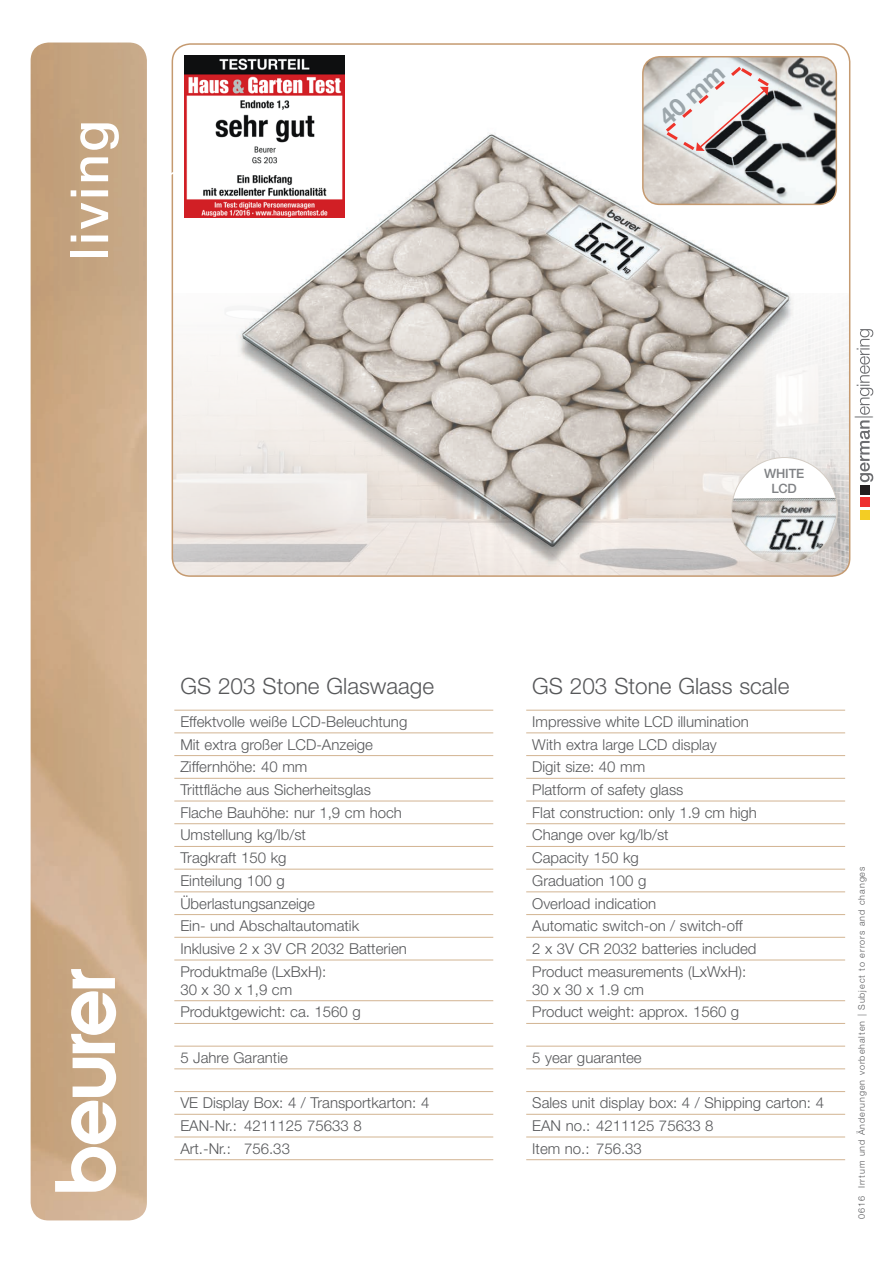
<style>
.page{position:relative;width:893px;height:1263px;background:#fff}
.page>*{position:absolute;margin:0;border:0;box-sizing:border-box;transform-origin:0 0}
.t1{font:500 52.5px "Helvetica Neue LT Pro";letter-spacing:.05em;color:#fff}
.t2{font:700 24.3px "Helvetica Neue LTW1 G";color:#9ca6ab}
.t3{font:300 22.5px "Helvetica Neue LT Pro";color:#57585a}
.t4{font:300 18.15px "Helvetica Neue LT Pro";color:#6c6d70}
.t5{font:300 15px/22.6px "Helvetica Neue LT Pro";color:#57585a}
.t6{font:500 12.9px/15.5px "Helvetica Neue LTW1 G";letter-spacing:-.01em;color:#808285;text-align:center}
.t7{font:300 9px "Helvetica Neue LT Pro";letter-spacing:.1em;color:#57585a}
</style>
<div class="page">
<img style="left:172px;top:321px;width:678px;height:255px">
<img style="left:31px;top:43px;width:116px;height:1177px">
<svg style="left:55px;top:969px;width:61px;height:223px"></svg>
<svg style="left:174px;top:709px;width:319px;height:429px"></svg>
<hr style="left:174px;top:755px;width:319px;height:1px;background:#d2b492">
<hr style="left:174px;top:778px;width:319px;height:1px;background:#d2b492">
<hr style="left:174px;top:801px;width:319px;height:1px;background:#d2b492">
<hr style="left:174px;top:823px;width:319px;height:1px;background:#d2b492">
<hr style="left:174px;top:846px;width:319px;height:1px;background:#d2b492">
<hr style="left:174px;top:869px;width:319px;height:1px;background:#d2b492">
<hr style="left:174px;top:891px;width:319px;height:1px;background:#d2b492">
<hr style="left:174px;top:914px;width:319px;height:1px;background:#d2b492">
<hr style="left:174px;top:937px;width:319px;height:1px;background:#d2b492">
<hr style="left:174px;top:960px;width:319px;height:1px;background:#d2b492">
<hr style="left:174px;top:1000px;width:319px;height:1px;background:#d2b492">
<hr style="left:174px;top:1023px;width:319px;height:1px;background:#d2b492">
<hr style="left:174px;top:1046px;width:319px;height:1px;background:#d2b492">
<hr style="left:174px;top:1068px;width:319px;height:1px;background:#d2b492">
<hr style="left:174px;top:1091px;width:319px;height:1px;background:#d2b492">
<hr style="left:174px;top:1114px;width:319px;height:1px;background:#d2b492">
<hr style="left:174px;top:1136px;width:319px;height:1px;background:#d2b492">
<hr style="left:174px;top:1159px;width:319px;height:1px;background:#d2b492">
<hr style="left:174px;top:710px;width:319px;height:1px;background:#d2b492">
<hr style="left:174px;top:732px;width:319px;height:1px;background:#d2b492">
<svg style="left:526px;top:709px;width:319px;height:429px"></svg>
<hr style="left:526px;top:755px;width:319px;height:1px;background:#d2b492">
<hr style="left:526px;top:778px;width:319px;height:1px;background:#d2b492">
<hr style="left:526px;top:801px;width:319px;height:1px;background:#d2b492">
<hr style="left:526px;top:823px;width:319px;height:1px;background:#d2b492">
<hr style="left:526px;top:846px;width:319px;height:1px;background:#d2b492">
<hr style="left:526px;top:869px;width:319px;height:1px;background:#d2b492">
<hr style="left:526px;top:891px;width:319px;height:1px;background:#d2b492">
<hr style="left:526px;top:914px;width:319px;height:1px;background:#d2b492">
<hr style="left:526px;top:937px;width:319px;height:1px;background:#d2b492">
<hr style="left:526px;top:960px;width:319px;height:1px;background:#d2b492">
<hr style="left:526px;top:1000px;width:319px;height:1px;background:#d2b492">
<hr style="left:526px;top:1023px;width:319px;height:1px;background:#d2b492">
<hr style="left:526px;top:1046px;width:319px;height:1px;background:#d2b492">
<hr style="left:526px;top:1068px;width:319px;height:1px;background:#d2b492">
<hr style="left:526px;top:1091px;width:319px;height:1px;background:#d2b492">
<hr style="left:526px;top:1114px;width:319px;height:1px;background:#d2b492">
<hr style="left:526px;top:1136px;width:319px;height:1px;background:#d2b492">
<hr style="left:526px;top:1159px;width:319px;height:1px;background:#d2b492">
<hr style="left:526px;top:710px;width:319px;height:1px;background:#d2b492">
<hr style="left:526px;top:732px;width:319px;height:1px;background:#d2b492">
<img style="left:643px;top:57px;width:193px;height:45px">
<div style="left:642px;top:56px;width:195px;height:149px;border:2px solid #c59a70;border-radius:17px"></div>
<svg style="left:663px;top:64px;width:109px;height:38px"></svg>
<svg style="left:171px;top:124px;width:14px;height:54px"></svg>
<img style="left:193px;top:102px;width:644px;height:475px">
<img style="left:243px;top:135px;width:545px;height:412px">
<div style="left:732px;top:457px;width:105px;height:106px;background:#fff;border-radius:50%"></div>
<img style="left:732px;top:498px;width:105px;height:65px">
<svg style="left:857px;top:329px;width:16px;height:153px"></svg>
<div style="left:860px;top:510px;width:9px;height:9px;background:#f3cd24"></div>
<div style="left:860px;top:497px;width:9px;height:10px;background:#ee3030"></div>
<div style="left:860px;top:485px;width:9px;height:9px;background:#231f20"></div>
<img style="left:185px;top:56px;width:159px;height:162px">
<h1 class="t1" style="left:58px;top:260px;width:141px;rotate:-90deg">living</h1>
<h3 class="t3" style="left:180px;top:672px;width:255px">GS 203 Stone Glaswaage</h3>
<p class="t5" style="left:180px;top:710px;width:229px">Effektvolle weiße LCD-Beleuchtung<br>Mit extra großer LCD-Anzeige<br>Ziffernhöhe: 40 mm<br>Trittfläche aus Sicherheitsglas<br>Flache Bauhöhe: nur 1,9 cm hoch<br>Umstellung kg/lb/st<br>Tragkraft 150 kg<br>Einteilung 100 g<br>Überlastungsanzeige<br>Ein- und Abschaltautomatik<br>Inklusive 2 x 3V CR 2032 Batterien<br>Produktmaße (LxBxH):</p>
<p class="t5" style="left:180px;top:978px;width:182px">30 x 30 x 1,9 cm<br>Produktgewicht: ca. 1560 g</p>
<p class="t5" style="left:180px;top:1046px;width:109px">5 Jahre Garantie</p>
<p class="t5" style="left:180px;top:1091px;width:250px">VE Display Box: 4 / Transportkarton: 4<br>EAN-Nr.: 4211125 75633 8<br>Art.-Nr.: 756.33</p>
<h2 class="t2" style="left:652px;top:109px;width:79px;rotate:-41deg">40 mm</h2>
<p class="t6" style="left:764px;top:465px;width:42px">WHITE<br>LCD</p>
<p class="t4" style="left:852px;top:419px;width:6px;rotate:-90deg">|</p>
<h3 class="t3" style="left:532px;top:672px;width:259px">GS 203 Stone Glass scale</h3>
<p class="t5" style="left:532px;top:710px;width:226px">Impressive white LCD illumination<br>With extra large LCD display<br>Digit size: 40 mm<br>Platform of safety glass<br>Flat construction: only 1.9 cm high<br>Change over kg/lb/st<br>Capacity 150 kg<br>Graduation 100 g<br>Overload indication<br>Automatic switch-on / switch-off<br>2 x 3V CR 2032 batteries included<br>Product measurements (LxWxH):</p>
<p class="t5" style="left:532px;top:978px;width:209px">30 x 30 x 1.9 cm<br>Product weight: approx. 1560 g</p>
<p class="t5" style="left:532px;top:1046px;width:111px">5 year guarantee</p>
<p class="t5" style="left:532px;top:1091px;width:293px">Sales unit display box: 4 / Shipping carton: 4<br>EAN no.: 4211125 75633 8<br>Item no.: 756.33</p>
<p class="t7" style="left:856px;top:1219px;width:354px;rotate:-90deg">0616 Irrtum und Änderungen vorbehalten | Subject to errors and changes</p>
</div>
